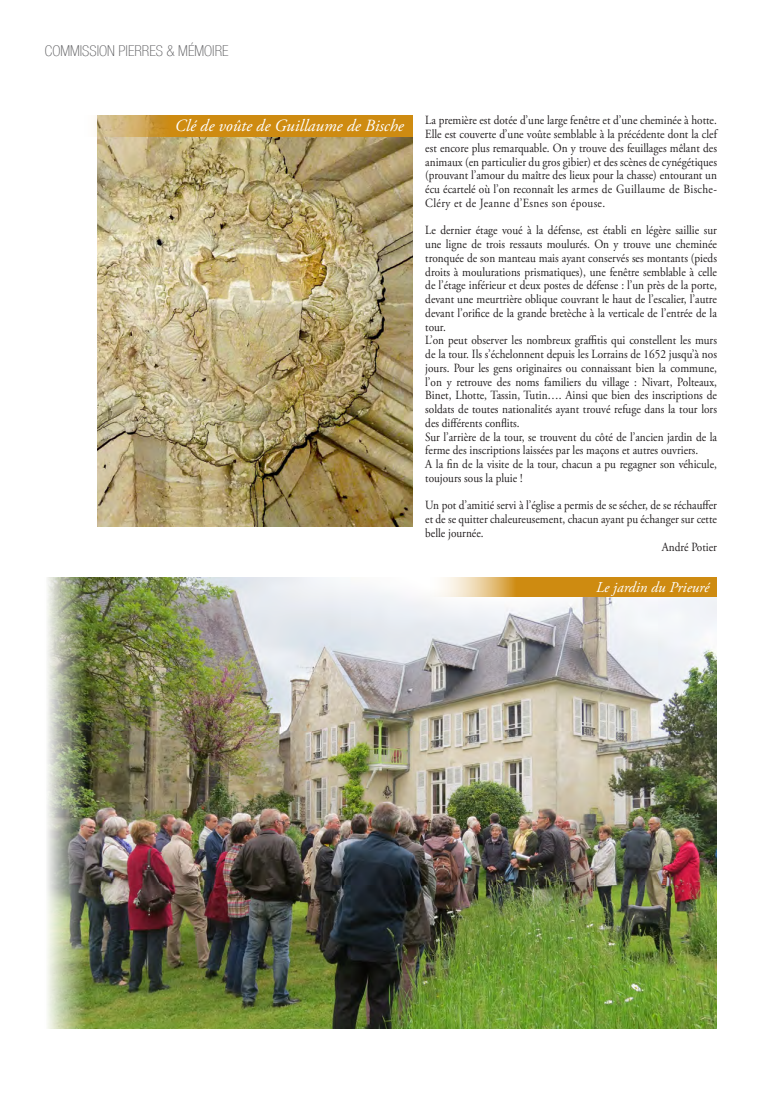
<style>
.page{position:relative;width:762px;height:1099px;background:#fff}
.page>*{position:absolute;margin:0;border:0;box-sizing:border-box;transform-origin:0 0}
.t1{font:italic 17.12px "Adobe Garamond Pro";color:#fff}
.t2{font:100 condensed 15px "Helvetica Neue LT Com";color:#5a5a5d}
.t3{font:italic 15px "Adobe Garamond Pro";color:#fff}
.txt_10pt{font:12.5px/13.8px "Adobe Garamond Pro";color:#231f20;text-align:justify;scale:.9 1}
</style>
<div class="page">
<img style="left:47px;top:578px;width:670px;height:450px">
<img style="left:97px;top:115px;width:316px;height:411px">
<svg style="left:97px;top:115px;width:315px;height:22px;background:#ce9223"></svg>
<svg style="left:423px;top:578px;width:294px;height:19px;background:#d8a343"></svg>
<p class="t2" style="left:45px;top:42px;width:185px">COMMISSION PIERRES &amp; MÉMOIRE</p>
<p class="t1" style="left:175px;top:115px;width:230px">Clé de voûte de Guillaume de Bische</p>
<p class="txt_10pt" style="left:425px;top:114px;width:326px">La première est dotée d’une large fenêtre et d’une cheminée à hotte.<br>Elle est couverte d’une voûte semblable à la précédente dont la clef est encore plus remarquable. On y trouve des feuillages mêlant des animaux (en particulier du gros gibier) et des scènes de cynégétiques (prouvant l’amour du maître des lieux pour la chasse) entourant un écu écartelé où l’on reconnaît les armes de Guillaume de Bische-Cléry et de Jeanne d’Esnes son épouse.</p>
<p class="txt_10pt" style="left:425px;top:224px;width:326px">Le dernier étage voué à la défense, est établi en légère saillie sur une ligne de trois ressauts moulurés. On y trouve une cheminée tronquée de son manteau mais ayant conservés ses montants (pieds droits à moulurations prismatiques), une fenêtre semblable à celle de l’étage inférieur et deux postes de défense : l’un près de la porte, devant une meurtrière oblique couvrant le haut de l’escalier, l’autre devant l’orifice de la grande bretèche à la verticale de l’entrée de la tour.</p>
<p class="txt_10pt" style="left:425px;top:334px;width:326px">L’on peut observer les nombreux graffitis qui constellent les murs de la tour. Ils s’échelonnent depuis les Lorrains de 1652 jusqu’à nos jours. Pour les gens originaires ou connaissant bien la commune, l’on y retrouve des noms familiers du village : Nivart, Polteaux, Binet, Lhotte, Tassin, Tutin…. Ainsi que bien des inscriptions de soldats de toutes nationalités ayant trouvé refuge dans la tour lors des différents conflits.</p>
<p class="txt_10pt" style="left:425px;top:430px;width:326px">Sur l’arrière de la tour, se trouvent du côté de l’ancien jardin de la ferme des inscriptions laissées par les maçons et autres ouvriers.</p>
<p class="txt_10pt" style="left:425px;top:458px;width:325px">A la fin de la visite de la tour, chacun a pu regagner son véhicule, toujours sous la pluie !</p>
<p class="txt_10pt" style="left:425px;top:499px;width:326px">Un pot d’amitié servi à l’église a permis de se sécher, de se réchauffer et de se quitter chaleureusement, chacun ayant pu échanger sur cette belle journée.</p>
<p class="txt_10pt" style="left:662px;top:540px;width:63px">André Potier</p>
<p class="t3" style="left:596px;top:578px;width:115px">Le jardin du Prieuré</p>
</div>
